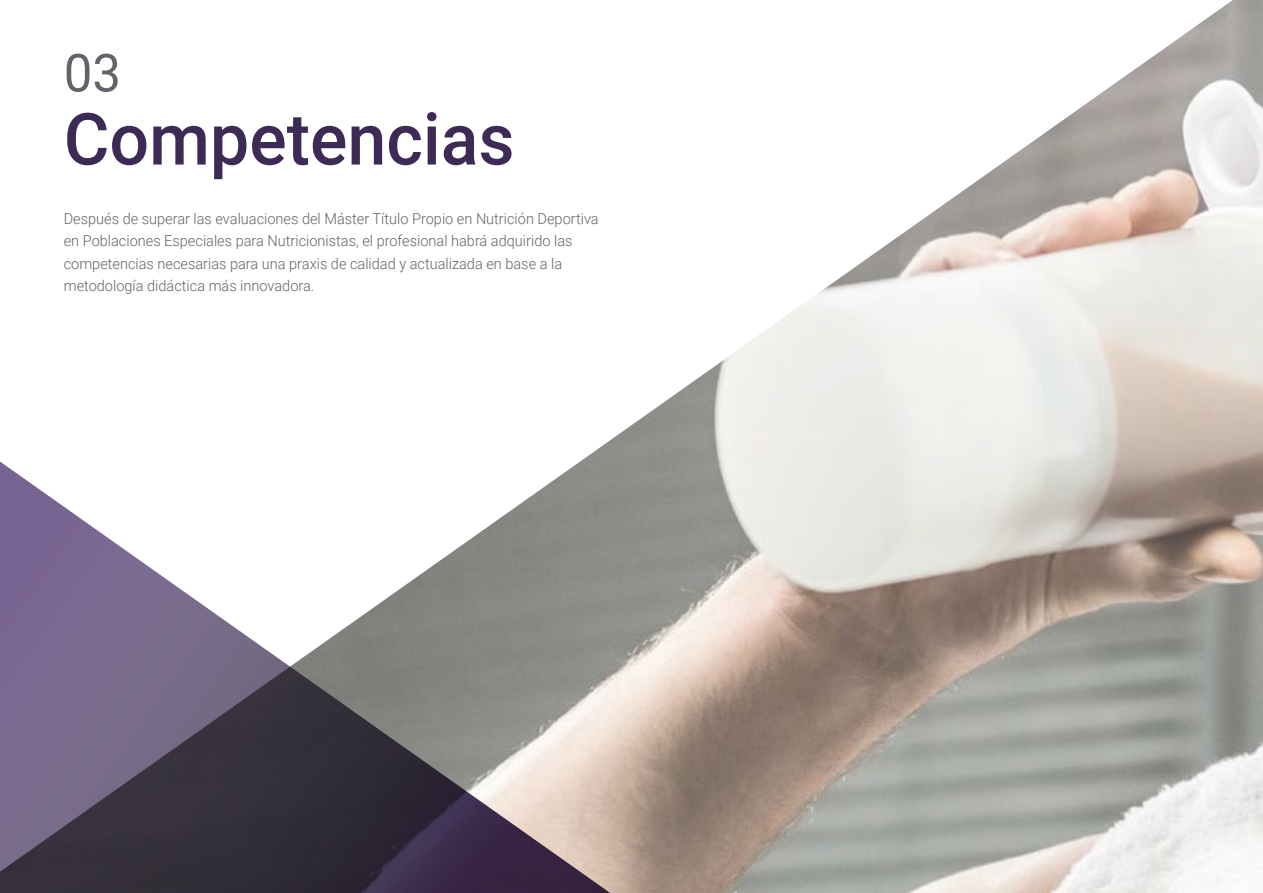
<style>
.page{position:relative;width:1263px;height:893px;background:#fff}
.page>*{position:absolute;margin:0;border:0;box-sizing:border-box;transform-origin:0 0}
.t1{font:500 72px "Roboto";color:#3d2b56}
.t2{font:52.5px "Roboto";color:#61646a}
.t3{font:300 15px/22.5px "Roboto";color:#61646a}
</style>
<div class="page">
<img style="left:602px;top:0;width:661px;height:893px">
<svg style="left:0;top:446px;width:640px;height:447px"></svg>
<h2 class="t2" style="left:64px;top:36px;width:59px">03</h2>
<h1 class="t1" style="left:64px;top:89px;width:452px">Competencias</h1>
<p class="t3" style="left:64px;top:207px;width:536px">Después de superar las evaluaciones del Máster Título Propio en Nutrición Deportiva en Poblaciones Especiales para Nutricionistas, el profesional habrá adquirido las competencias necesarias para una praxis de calidad y actualizada en base a la metodología didáctica más innovadora.</p>
</div>
